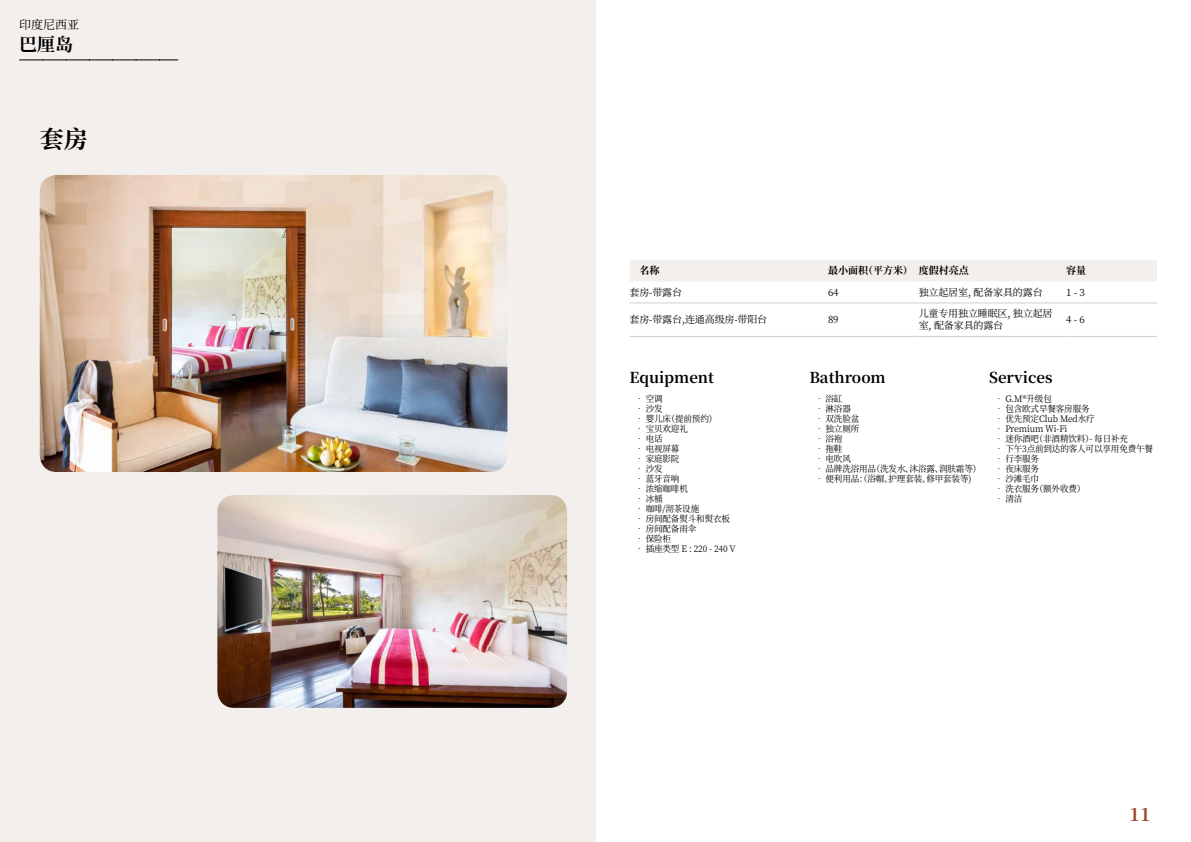
<style>
.page{position:relative;width:1191px;height:842px;background:#fff}
.page>*{position:absolute;margin:0;border:0;box-sizing:border-box;transform-origin:0 0}
.t1{font:700 24px "Noto Serif SC";color:#000}
.t2{font:700 18px "Noto Serif SC";color:#000}
.t3{font:700 18px "Noto Serif SC";color:#9d432c}
.t4{font:700 15px "Noto Serif SC";color:#000}
.t5{font:12px "Noto Serif SC";color:#000}
.t6{font:10px/12px "Noto Serif SC";letter-spacing:-.015em;color:#000}
.t7{font:700 10px "Noto Serif SC";color:#000}
.t8{font:9px "Noto Serif SC";letter-spacing:-.015em;color:#000;scale:.95 1}
</style>
<div class="page">
<div style="left:0;top:0;width:595px;height:842px;background:#f3efec"></div>
<img style="left:40px;top:175px;width:467px;height:297px">
<img style="left:217px;top:495px;width:350px;height:213px">
<svg style="left:20px;top:60px;width:158px;height:1px"></svg>
<div style="left:630px;top:260px;width:527px;height:21px;background:#f3efec"></div>
<hr style="left:629px;top:302px;width:199px;height:1px;background:#d6cdc1">
<hr style="left:828px;top:302px;width:90px;height:1px;background:#d6cdc1">
<hr style="left:918px;top:302px;width:148px;height:1px;background:#d6cdc1">
<hr style="left:1066px;top:302px;width:91px;height:1px;background:#d6cdc1">
<hr style="left:629px;top:336px;width:199px;height:1px;background:#d6cdc1">
<hr style="left:828px;top:336px;width:90px;height:1px;background:#d6cdc1">
<hr style="left:918px;top:336px;width:148px;height:1px;background:#d6cdc1">
<hr style="left:1066px;top:336px;width:91px;height:1px;background:#d6cdc1">
<h3 class="t5" style="left:19px;top:17px;width:61px">印度尼西亚</h3>
<h2 class="t2" style="left:19px;top:34px;width:55px">巴厘岛</h2>
<h1 class="t1" style="left:40px;top:125px;width:49px">套房</h1>
<p class="t7" style="left:639px;top:265px;width:21px">名称</p>
<p class="t7" style="left:828px;top:265px;width:142px">最小面积（平方米）度假村亮点</p>
<p class="t7" style="left:1066px;top:265px;width:21px">容量</p>
<p class="t6" style="left:629px;top:286px;width:54px">套房-带露台</p>
<p class="t6" style="left:828px;top:286px;width:12px">64</p>
<p class="t6" style="left:918px;top:286px;width:125px">独立起居室, 配备家具的露台</p>
<p class="t6" style="left:1066px;top:286px;width:20px">1 - 3</p>
<p class="t6" style="left:629px;top:314px;width:139px">套房-带露台,连通高级房-带阳台</p>
<p class="t6" style="left:828px;top:314px;width:12px">89</p>
<p class="t6" style="left:918px;top:308px;width:135px">儿童专用独立睡眠区, 独立起居室, 配备家具的露台</p>
<p class="t6" style="left:1066px;top:314px;width:20px">4 - 6</p>
<h3 class="t4" style="left:629px;top:369px;width:86px">Equipment</h3>
<p class="t8" style="left:635px;top:393px;width:30px">• 空调</p>
<p class="t8" style="left:635px;top:403px;width:30px">• 沙发</p>
<p class="t8" style="left:635px;top:413px;width:88px">• 婴儿床（提前预约）</p>
<p class="t8" style="left:635px;top:423px;width:57px">• 宝贝欢迎礼</p>
<p class="t8" style="left:635px;top:433px;width:30px">• 电话</p>
<p class="t8" style="left:635px;top:443px;width:48px">• 电视屏幕</p>
<p class="t8" style="left:635px;top:453px;width:48px">• 家庭影院</p>
<p class="t8" style="left:635px;top:463px;width:30px">• 沙发</p>
<p class="t8" style="left:635px;top:473px;width:48px">• 蓝牙音响</p>
<p class="t8" style="left:635px;top:483px;width:57px">• 浓缩咖啡机</p>
<p class="t8" style="left:635px;top:493px;width:30px">• 冰桶</p>
<p class="t8" style="left:635px;top:503px;width:69px">• 咖啡/沏茶设施</p>
<p class="t8" style="left:635px;top:513px;width:101px">• 房间配备熨斗和熨衣板</p>
<p class="t8" style="left:635px;top:523px;width:66px">• 房间配备雨伞</p>
<p class="t8" style="left:635px;top:533px;width:39px">• 保险柜</p>
<p class="t8" style="left:635px;top:543px;width:107px">• 插座类型 E : 220 - 240 V</p>
<h3 class="t4" style="left:809px;top:369px;width:78px">Bathroom</h3>
<p class="t8" style="left:815px;top:393px;width:30px">• 浴缸</p>
<p class="t8" style="left:815px;top:403px;width:39px">• 淋浴器</p>
<p class="t8" style="left:815px;top:413px;width:48px">• 双洗脸盆</p>
<p class="t8" style="left:815px;top:423px;width:48px">• 独立厕所</p>
<p class="t8" style="left:815px;top:433px;width:30px">• 浴袍</p>
<p class="t8" style="left:815px;top:443px;width:30px">• 拖鞋</p>
<p class="t8" style="left:815px;top:453px;width:39px">• 电吹风</p>
<p class="t8" style="left:815px;top:463px;width:176px">• 品牌洗浴用品（洗发水、沐浴露、润肤霜等）</p>
<p class="t8" style="left:815px;top:473px;width:166px">• 便利用品：（浴帽、护理套装、修甲套装等)</p>
<h3 class="t4" style="left:989px;top:369px;width:65px">Services</h3>
<p class="t8" style="left:994px;top:393px;width:62px">• G.M®升级包</p>
<p class="t8" style="left:994px;top:403px;width:101px">• 包含欧式早餐客房服务</p>
<p class="t8" style="left:994px;top:413px;width:107px">• 优先预定Club Med水疗</p>
<p class="t8" style="left:994px;top:423px;width:78px">• Premium Wi-Fi</p>
<p class="t8" style="left:994px;top:433px;width:142px">• 迷你酒吧（非酒精饮料）- 每日补充</p>
<p class="t8" style="left:994px;top:443px;width:168px">• 下午3点前到达的客人可以享用免费午餐</p>
<p class="t8" style="left:994px;top:453px;width:48px">• 行李服务</p>
<p class="t8" style="left:994px;top:463px;width:48px">• 夜床服务</p>
<p class="t8" style="left:994px;top:473px;width:48px">• 沙滩毛巾</p>
<p class="t8" style="left:994px;top:483px;width:97px">• 洗衣服务（额外收费）</p>
<p class="t8" style="left:994px;top:493px;width:30px">• 清洁</p>
<h2 class="t3" style="left:1129px;top:804px;width:23px">11</h2>
</div>
